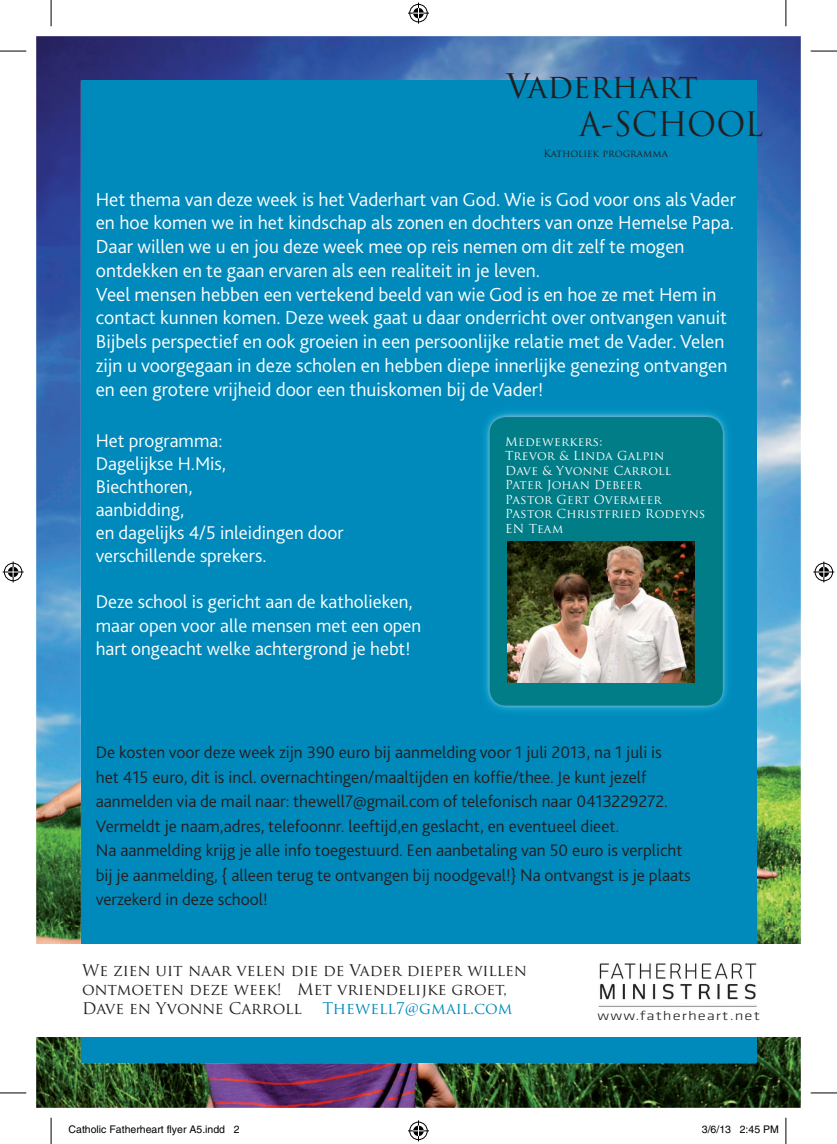
<style>
.page{position:relative;width:837px;height:1144px;background:#fff}
.page>*{position:absolute;margin:0;border:0;box-sizing:border-box;transform-origin:0 0}
.t1{font:33.07px/37.4px "Trajan Pro";color:#231f20;scale:.96 1}
.t2{font:300 19.78px/23.8px "Bliss 2";color:#fff}
.t3{font:300 19.25px/23.1px "Bliss 2";color:#fff}
.t4{font:300 17.5px/24.5px "Bliss 2";color:#231f20}
.t5{font:15.75px/18.9px "Trajan Pro";color:#231f20}
.t6{font:15.75px "Trajan Pro";color:#008abb}
.t7{font:300 13.12px "Klavika";letter-spacing:.06em;color:#231f20;scale:1.28 1}
.t8{font:12.08px/14.5px "Trajan Pro";letter-spacing:.02em;color:#fff}
.t9{font:10.5px "Helvetica";color:#000}
.t10{font:9.8px "Trajan Pro";color:#231f20}
</style>
<div class="page">
<img style="left:36px;top:36px;width:764px;height:1072px">
<div style="left:81px;top:81px;width:674px;height:982px;background:#008abb"></div>
<img style="left:485px;top:412px;width:243px;height:299px">
<div style="left:489px;top:417px;width:233px;height:289px;background:#007d87;border-radius:17px"></div>
<img style="left:507px;top:542px;width:187px;height:140px">
<div style="left:36px;top:944px;width:764px;height:93px;background:#fff"></div>
<img style="left:598px;top:963px;width:159px;height:44px">
<svg style="left:0;top:51px;width:26px;height:1px"></svg>
<svg style="left:810px;top:51px;width:26px;height:1px"></svg>
<svg style="left:0;top:1092px;width:26px;height:1px"></svg>
<svg style="left:810px;top:1092px;width:26px;height:1px"></svg>
<svg style="left:51px;top:0;width:1px;height:26px"></svg>
<svg style="left:51px;top:1118px;width:1px;height:26px"></svg>
<svg style="left:785px;top:0;width:1px;height:26px"></svg>
<svg style="left:785px;top:1118px;width:1px;height:26px"></svg>
<svg style="left:408px;top:3px;width:21px;height:21px"></svg>
<svg style="left:408px;top:1120px;width:21px;height:21px"></svg>
<svg style="left:3px;top:561px;width:21px;height:21px"></svg>
<svg style="left:813px;top:561px;width:21px;height:21px"></svg>
<h1 class="t1" style="left:579px;top:67px;width:193px;text-indent:-72px">Vaderhart<br>A-SCHOOL</h1>
<p class="t10" style="left:543px;top:148px;width:126px">Katholiek programma</p>
<p class="t2" style="left:96px;top:187px;width:641px">Het thema van deze week is het Vaderhart van God. Wie is God voor ons als Vader en hoe komen we in het kindschap als zonen en dochters van onze Hemelse Papa.<br>Daar willen we u en jou deze week mee op reis nemen om dit zelf te mogen ontdekken en te gaan ervaren als een realiteit in je leven.<br>Veel mensen hebben een vertekend beeld van wie God is en hoe ze met Hem in contact kunnen komen. Deze week gaat u daar onderricht over ontvangen vanuit Bijbels perspectief en ook groeien in een persoonlijke relatie met de Vader. Velen zijn u voorgegaan in deze scholen en hebben diepe innerlijke genezing ontvangen en een grotere vrijheid door een thuiskomen bij de Vader!</p>
<p class="t8" style="left:505px;top:434px;width:201px">Medewerkers:<br>Trevor &amp; Linda Galpin<br>Dave &amp; Yvonne Carroll<br>Pater Johan Debeer<br>Pastor Gert Overmeer<br>Pastor Christfried Rodeyns<br>EN Team</p>
<p class="t3" style="left:96px;top:428px;width:249px">Het programma:<br>Dagelijkse H.Mis,<br>Biechthoren,<br>aanbidding,<br>en dagelijks 4/5 inleidingen door verschillende sprekers.</p>
<p class="t3" style="left:96px;top:590px;width:327px">Deze school is gericht aan de katholieken, maar open voor alle mensen met een open hart ongeacht welke achtergrond je hebt!</p>
<p class="t4" style="left:96px;top:739px;width:596px">De kosten voor deze week zijn 390 euro bij aanmelding voor 1 juli 2013, na 1 juli is<br>het 415 euro, dit is incl. overnachtingen/maaltijden en koffie/thee. Je kunt jezelf aanmelden via de mail naar: thewell7@gmail.com of telefonisch naar 0413229272.<br>Vermeldt je naam,adres, telefoonnr. leeftijd,en geslacht, en eventueel dieet.<br>Na aanmelding krijg je alle info toegestuurd. Een aanbetaling van 50 euro is verplicht bij je aanmelding, { alleen terug te ontvangen bij noodgeval!} Na ontvangst is je plaats verzekerd in deze school!</p>
<p class="t5" style="left:82px;top:960px;width:446px">We zien uit naar velen die de Vader dieper willen ontmoeten deze week! Met vriendelijke groet,<br>Dave en Yvonne Carroll</p>
<p class="t6" style="left:322px;top:998px;width:191px">Thewell7@gmail.com</p>
<p class="t7" style="left:597px;top:1008px;width:128px">www.fatherheart.net</p>
<p class="t9" style="left:69px;top:1124px;width:172px">Catholic Fatherheart flyer A5.indd 2</p>
<p class="t9" style="left:701px;top:1124px;width:79px">3/6/13 2:45 PM</p>
</div>
